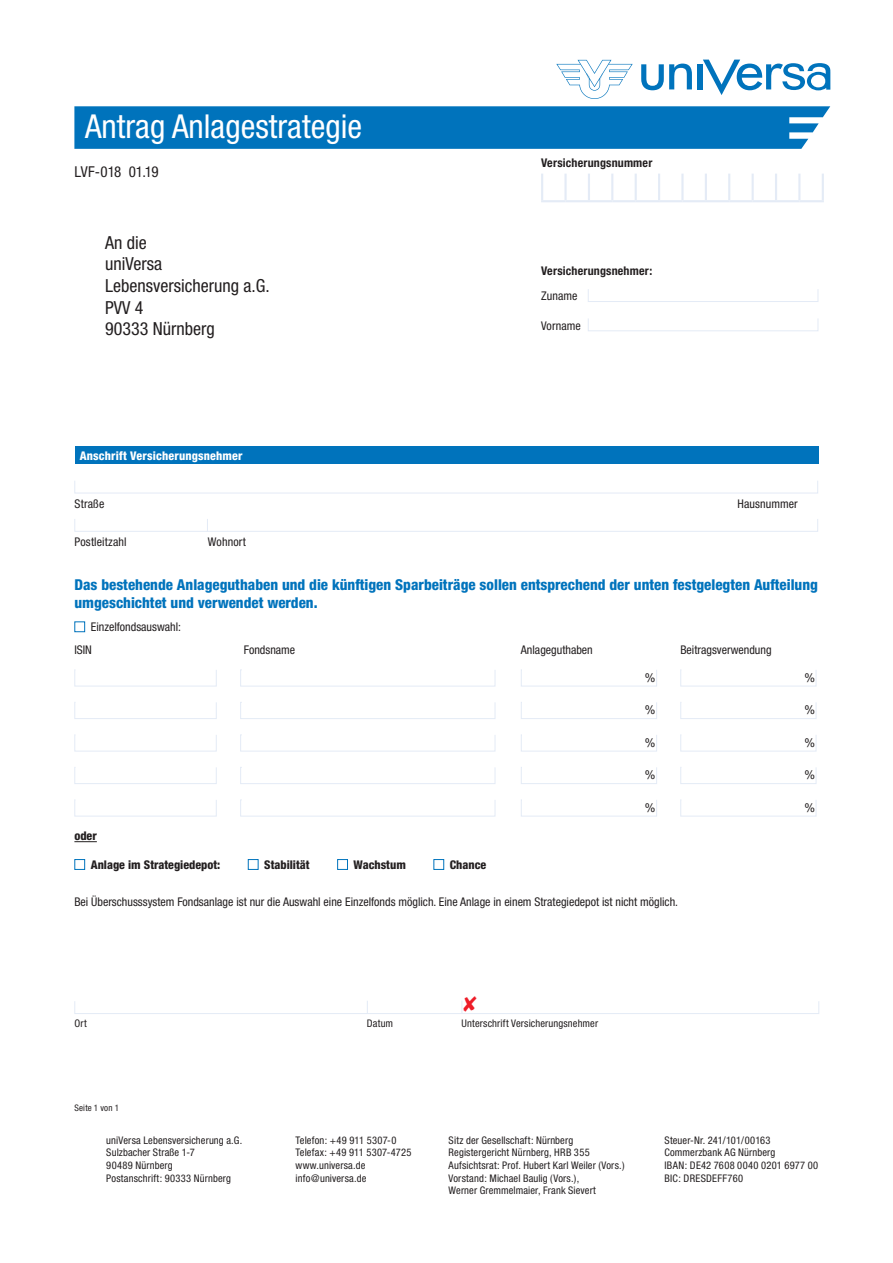
<style>
.page{position:relative;width:893px;height:1263px;background:#fff}
.page>*{position:absolute;margin:0;border:0;box-sizing:border-box;transform-origin:0 0}
.t1{font:condensed 33px "Helvetica Neue";color:#fff}
.t2{font:condensed 18px/21.6px "Helvetica Neue";color:#231f20}
.t3{font:800 condensed 15px/18px "Helvetica Neue";color:#0073bc}
.t4{font:condensed 15px "Helvetica Neue";letter-spacing:-.01em;color:#231f20}
.t5{font:condensed 12px/23px "Helvetica Neue";color:#231f20}
.t6{font:800 condensed 12px "Helvetica Neue";color:#231f20}
.t7{font:700 condensed 12px "Helvetica Neue";letter-spacing:.015em;color:#231f20}
.t8{font:800 condensed 12px "Helvetica Neue";letter-spacing:.015em;color:#fff}
.t9{font:12px "Arial";color:#231f20}
.t10{font:condensed 10.5px/12.6px "Helvetica Neue";letter-spacing:.015em;color:#231f20}
.t11{font:condensed 9px "Helvetica Neue";letter-spacing:.02em;color:#231f20}
</style>
<div class="page">
<svg style="left:74px;top:106px;width:756px;height:43px;background:#0a78be"></svg>
<div style="left:75px;top:446px;width:744px;height:17px;background:#0073bc"></div>
<div style="left:74px;top:519px;width:744px;height:13px;border:1px solid #e4ebf6"></div>
<svg style="left:207px;top:519px;width:1px;height:13px"></svg>
<div style="left:74px;top:480px;width:744px;height:13px;border:1px solid #e4ebf6"></div>
<div style="left:74px;top:1001px;width:745px;height:13px;border:1px solid #e4ebf6"></div>
<svg style="left:367px;top:1001px;width:1px;height:12px"></svg>
<svg style="left:74px;top:841px;width:23px;height:1px"></svg>
<div style="left:74px;top:621px;width:11px;height:11px;background:#fff;border:1px solid #0073bc"></div>
<svg style="left:74px;top:669px;width:143px;height:18px"></svg>
<svg style="left:240px;top:669px;width:256px;height:18px"></svg>
<svg style="left:521px;top:669px;width:136px;height:18px"></svg>
<svg style="left:680px;top:669px;width:137px;height:18px"></svg>
<svg style="left:74px;top:702px;width:143px;height:17px"></svg>
<svg style="left:240px;top:702px;width:256px;height:17px"></svg>
<svg style="left:521px;top:702px;width:136px;height:17px"></svg>
<svg style="left:680px;top:702px;width:137px;height:17px"></svg>
<svg style="left:74px;top:734px;width:143px;height:18px"></svg>
<svg style="left:240px;top:734px;width:256px;height:18px"></svg>
<svg style="left:521px;top:734px;width:136px;height:18px"></svg>
<svg style="left:680px;top:734px;width:137px;height:18px"></svg>
<svg style="left:74px;top:767px;width:143px;height:17px"></svg>
<svg style="left:240px;top:767px;width:256px;height:17px"></svg>
<svg style="left:521px;top:767px;width:136px;height:17px"></svg>
<svg style="left:680px;top:767px;width:137px;height:17px"></svg>
<svg style="left:74px;top:799px;width:143px;height:18px"></svg>
<svg style="left:240px;top:799px;width:256px;height:18px"></svg>
<svg style="left:521px;top:799px;width:136px;height:18px"></svg>
<svg style="left:680px;top:799px;width:137px;height:18px"></svg>
<div style="left:74px;top:859px;width:11px;height:11px;background:#fff;border:1px solid #0073bc"></div>
<div style="left:248px;top:859px;width:10px;height:11px;background:#fff;border:1px solid #0073bc"></div>
<div style="left:337px;top:859px;width:11px;height:11px;background:#fff;border:1px solid #0073bc"></div>
<div style="left:433px;top:859px;width:11px;height:11px;background:#fff;border:1px solid #0073bc"></div>
<hr style="left:541px;top:174px;width:2px;height:26px;background:#e4ebf6">
<hr style="left:564px;top:174px;width:3px;height:26px;background:#e4ebf6">
<hr style="left:588px;top:174px;width:2px;height:26px;background:#e4ebf6">
<hr style="left:611px;top:174px;width:2px;height:26px;background:#e4ebf6">
<hr style="left:635px;top:174px;width:2px;height:26px;background:#e4ebf6">
<hr style="left:658px;top:174px;width:2px;height:26px;background:#e4ebf6">
<hr style="left:681px;top:174px;width:3px;height:26px;background:#e4ebf6">
<hr style="left:705px;top:174px;width:2px;height:26px;background:#e4ebf6">
<hr style="left:728px;top:174px;width:2px;height:26px;background:#e4ebf6">
<hr style="left:752px;top:174px;width:2px;height:26px;background:#e4ebf6">
<hr style="left:775px;top:174px;width:2px;height:26px;background:#e4ebf6">
<hr style="left:798px;top:174px;width:2px;height:26px;background:#e4ebf6">
<hr style="left:822px;top:174px;width:2px;height:26px;background:#e4ebf6">
<hr style="left:541px;top:200px;width:25px;height:2px;background:#e4ebf6">
<hr style="left:566px;top:200px;width:23px;height:2px;background:#e4ebf6">
<hr style="left:589px;top:200px;width:23px;height:2px;background:#e4ebf6">
<hr style="left:612px;top:200px;width:24px;height:2px;background:#e4ebf6">
<hr style="left:636px;top:200px;width:23px;height:2px;background:#e4ebf6">
<hr style="left:659px;top:200px;width:23px;height:2px;background:#e4ebf6">
<hr style="left:682px;top:200px;width:24px;height:2px;background:#e4ebf6">
<hr style="left:706px;top:200px;width:23px;height:2px;background:#e4ebf6">
<hr style="left:729px;top:200px;width:24px;height:2px;background:#e4ebf6">
<hr style="left:753px;top:200px;width:23px;height:2px;background:#e4ebf6">
<hr style="left:776px;top:200px;width:23px;height:2px;background:#e4ebf6">
<hr style="left:799px;top:200px;width:25px;height:2px;background:#e4ebf6">
<div style="left:588px;top:289px;width:230px;height:13px;border:1px solid #e4ebf6"></div>
<div style="left:588px;top:318px;width:230px;height:13px;border:1px solid #e4ebf6"></div>
<svg style="left:641px;top:64px;width:51px;height:26px"></svg>
<div style="left:697px;top:64px;width:5px;height:25px;background:#0073bc"></div>
<svg style="left:703px;top:60px;width:127px;height:35px"></svg>
<svg style="left:556px;top:60px;width:77px;height:39px"></svg>
<svg style="left:462px;top:1001px;width:15px;height:12px"></svg>
<h1 class="t1" style="left:85px;top:107px;width:279px">Antrag Anlagestrategie</h1>
<h3 class="t4" style="left:74px;top:163px;width:86px">LVF-018 01.19</h3>
<h2 class="t2" style="left:105px;top:232px;width:166px">An die<br>uniVersa<br>Lebensversicherung a.G.<br>PVV 4<br>90333 Nürnberg</h2>
<p class="t8" style="left:80px;top:448px;width:164px">Anschrift Versicherungsnehmer</p>
<p class="t7" style="left:541px;top:155px;width:113px">Versicherungsnummer</p>
<p class="t7" style="left:541px;top:264px;width:113px">Versicherungsnehmer:</p>
<p class="t5" style="left:541px;top:285px;width:38px">Zuname</p>
<p class="t5" style="left:541px;top:314px;width:41px">Vorname</p>
<p class="t5" style="left:74px;top:492px;width:31px">Straße</p>
<p class="t5" style="left:737px;top:492px;width:62px">Hausnummer</p>
<p class="t5" style="left:74px;top:530px;width:54px">Postleitzahl</p>
<p class="t5" style="left:208px;top:530px;width:40px">Wohnort</p>
<h3 class="t3" style="left:74px;top:575px;width:745px">Das bestehende Anlageguthaben und die künftigen Sparbeiträge sollen entsprechend der unten festgelegten Aufteilung umgeschichtet und verwendet werden.</h3>
<p class="t5" style="left:74px;top:615px;width:108px;text-indent:16px">Einzelfondsauswahl:<br>ISIN</p>
<p class="t5" style="left:244px;top:638px;width:53px">Fondsname</p>
<p class="t5" style="left:521px;top:638px;width:73px">Anlageguthaben</p>
<p class="t5" style="left:680px;top:638px;width:93px">Beitragsverwendung</p>
<p class="t9" style="left:645px;top:670px;width:12px">%</p>
<p class="t9" style="left:804px;top:670px;width:12px">%</p>
<p class="t9" style="left:645px;top:702px;width:12px">%</p>
<p class="t9" style="left:804px;top:702px;width:12px">%</p>
<p class="t9" style="left:645px;top:735px;width:12px">%</p>
<p class="t9" style="left:804px;top:735px;width:12px">%</p>
<p class="t9" style="left:645px;top:767px;width:12px">%</p>
<p class="t9" style="left:804px;top:767px;width:12px">%</p>
<p class="t9" style="left:645px;top:800px;width:12px">%</p>
<p class="t9" style="left:804px;top:800px;width:12px">%</p>
<p class="t6" style="left:74px;top:829px;width:24px">oder</p>
<p class="t6" style="left:91px;top:857px;width:131px">Anlage im Strategiedepot:</p>
<p class="t6" style="left:264px;top:857px;width:47px">Stabilität</p>
<p class="t6" style="left:354px;top:857px;width:54px">Wachstum</p>
<p class="t6" style="left:450px;top:857px;width:38px">Chance</p>
<p class="t5" style="left:74px;top:890px;width:605px">Bei Überschusssystem Fondsanlage ist nur die Auswahl eine Einzelfonds möglich. Eine Anlage in einem Strategiedepot ist nicht möglich.</p>
<p class="t10" style="left:74px;top:1016px;width:14px">Ort</p>
<p class="t10" style="left:367px;top:1016px;width:28px">Datum</p>
<p class="t10" style="left:461px;top:1016px;width:138px">Unterschrift Versicherungsnehmer</p>
<p class="t11" style="left:74px;top:1102px;width:46px">Seite 1 von 1</p>
<p class="t10" style="left:106px;top:1133px;width:137px">uniVersa Lebensversicherung a.G.<br>Sulzbacher Straße 1-7<br>90489 Nürnberg<br>Postanschrift: 90333 Nürnberg</p>
<p class="t10" style="left:296px;top:1133px;width:117px">Telefon: +49 911 5307-0<br>Telefax: +49 911 5307-4725 www.universa.de info@universa.de</p>
<p class="t10" style="left:449px;top:1133px;width:177px">Sitz der Gesellschaft: Nürnberg Registergericht Nürnberg, HRB 355<br>Aufsichtsrat: Prof. Hubert Karl Weiler (Vors.)<br>Vorstand: Michael Baulig (Vors.),<br>Werner Gremmelmaier, Frank Sievert</p>
<p class="t10" style="left:664px;top:1133px;width:155px">Steuer-Nr. 241/101/00163<br>Commerzbank AG Nürnberg<br>IBAN: DE42 7608 0040 0201 6977 00<br>BIC: DRESDEFF760</p>
</div>
